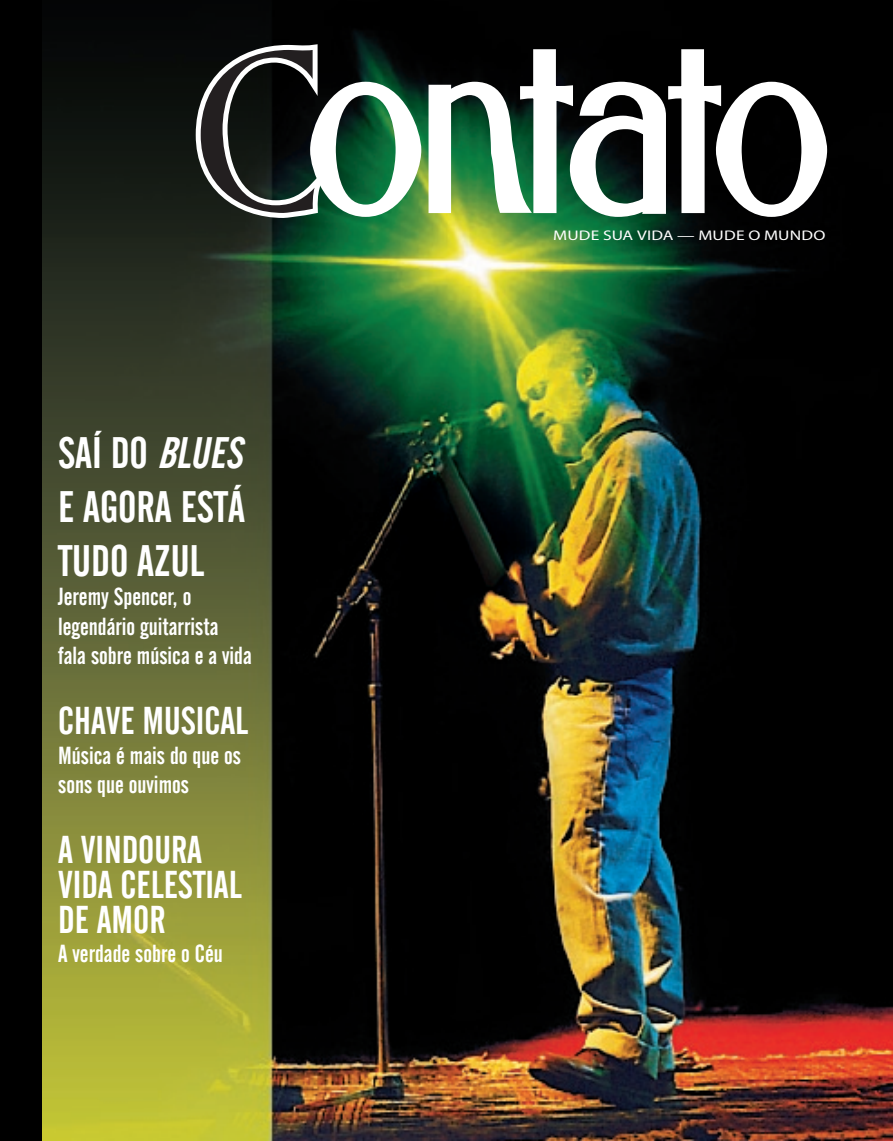
<style>
.page{position:relative;width:893px;height:1141px;background:#000}
.page>*{position:absolute;margin:0;border:0;box-sizing:border-box;transform-origin:0 0}
.t1{font:700 200.72px "Gabriel";letter-spacing:-.01em;color:#fff}
.t2{font:43.75px/54.2px "Alternate Gothic No 2 BT";color:#fff}
.t3{font:38.5px/35px "Alternate Gothic No 2 BT";color:#fff}
.t4{font:24.5px/29.4px "Alternate Gothic No 2 BT";color:#fff}
.t5{font:14px "Myriad";letter-spacing:.01em;color:#fff;scale:1.25 1}
.s1{color:#231f20}
.s2{font-style:italic}
</style>
<div class="page">
<img style="left:43px;top:30px;width:850px;height:1111px">
<svg style="left:191px;top:38px;width:639px;height:185px"></svg>
<h1 class="t1" style="left:199px;top:1px;width:632px"><span class="s1">C</span>ONTATO</h1>
<h2 class="t2" style="left:58px;top:426px;width:194px">S A Í D O <span class="s2">BLUES<br></span>E AGORA ESTÁ<br>TUDO AZUL</h2>
<p class="t4" style="left:58px;top:583px;width:195px">Jeremy Spencer, o legendário guitarrista fala sobre música e a vida</p>
<h3 class="t3" style="left:58px;top:704px;width:192px">CHAVE MUSICAL</h3>
<p class="t4" style="left:58px;top:741px;width:184px">Música é mais do que os sons que ouvimos</p>
<h3 class="t3" style="left:58px;top:833px;width:185px">A VINDOURA<br>VIDA CELESTIAL<br>DE AMOR</h3>
<p class="t4" style="left:58px;top:940px;width:166px">A verdade sobre o Céu</p>
<p class="t5" style="left:553px;top:229px;width:219px">MUDE SUA VIDA — MUDE O MUNDO</p>
</div>
